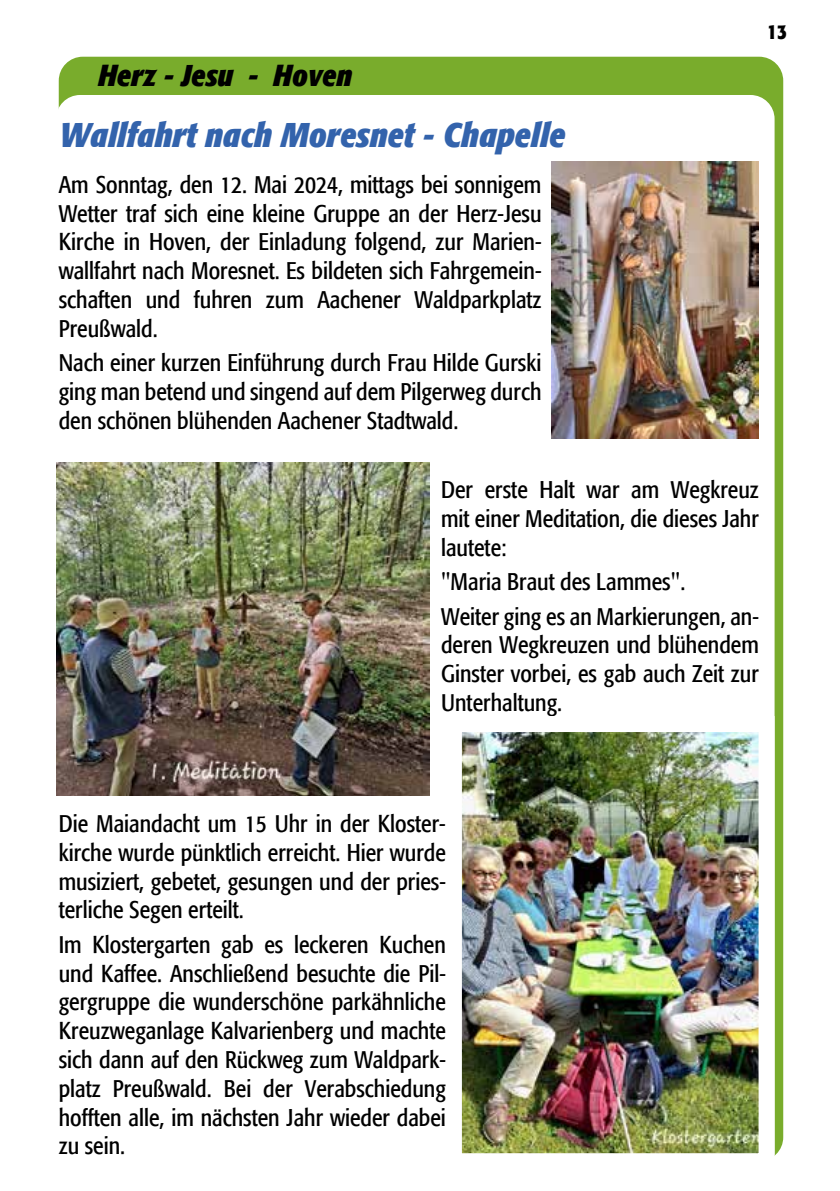
<style>
.page{position:relative;width:840px;height:1191px;background:#fff}
.page>*{position:absolute;margin:0;border:0;box-sizing:border-box;transform-origin:0 0}
.t1{font:italic 700 34px "Formata Condensed BQ";color:#3363ac}
.t2{font:italic 700 30px "Formata Condensed BQ";color:#000}
.t3{font:24px/28.8px "Formata Condensed BQ";color:#000;text-align:justify}
.t4{font:700 20px "Formata";color:#000;scale:.85 1}
</style>
<div class="page">
<div style="left:59px;top:57px;width:723px;height:1104px;background:#79ac2c;border-radius:24px"></div>
<div style="left:56px;top:95px;width:718px;height:1081px;background:#fff;border-radius:24px"></div>
<img style="left:551px;top:162px;width:207px;height:276px">
<img style="left:462px;top:733px;width:295px;height:419px">
<img style="left:57px;top:463px;width:372px;height:333px">
<p class="t2" style="left:98px;top:57px;width:255px">Herz - Jesu - Hoven</p>
<h1 class="t1" style="left:59px;top:114px;width:507px">Wallfahrt nach Moresnet - Chapelle</h1>
<p class="t3" style="left:59px;top:170px;width:484px">Am Sonntag, den 12. Mai 2024, mittags bei sonnigem Wetter traf sich eine kleine Gruppe an der Herz-Jesu Kirche in Hoven, der Einladung folgend, zur Marien&shy;wallfahrt nach Moresnet. Es bildeten sich Fahrgemein&shy;schaften und fuhren zum Aachener Waldparkplatz Preußwald.</p>
<p class="t3" style="left:59px;top:349px;width:484px">Nach einer kurzen Einführung durch Frau Hilde Gurski ging man betend und singend auf dem Pilgerweg durch den schönen blühenden Aachener Stadtwald.</p>
<p class="t4" style="left:766px;top:20px;width:25px">13</p>
<p class="t3" style="left:441px;top:475px;width:319px">Der erste Halt war am Wegkreuz mit einer Meditation, die dieses Jahr lautete:</p>
<p class="t3" style="left:441px;top:565px;width:319px;line-height:34.4px">"Maria Braut des Lammes".<br>Weiter ging es an Markierungen, an-</p>
<p class="t3" style="left:441px;top:631px;width:319px">deren Wegkreuzen und blühendem Ginster vorbei, es gab auch Zeit zur Unterhaltung.</p>
<p class="t3" style="left:59px;top:809px;width:388px">Die Maiandacht um 15 Uhr in der Kloster&shy;kirche wurde pünktlich erreicht. Hier wurde musiziert, gebetet, gesungen und der pries&shy;terliche Segen erteilt.</p>
<p class="t3" style="left:59px;top:930px;width:388px">Im Klostergarten gab es leckeren Kuchen und Kaffee. Anschließend besuchte die Pil&shy;gergruppe die wunderschöne parkähnliche Kreuzweganlage Kalvarienberg und machte sich dann auf den Rückweg zum Waldpark&shy;platz Preußwald. Bei der Verabschiedung hofften alle, im nächsten Jahr wieder dabei zu sein.</p>
</div>
